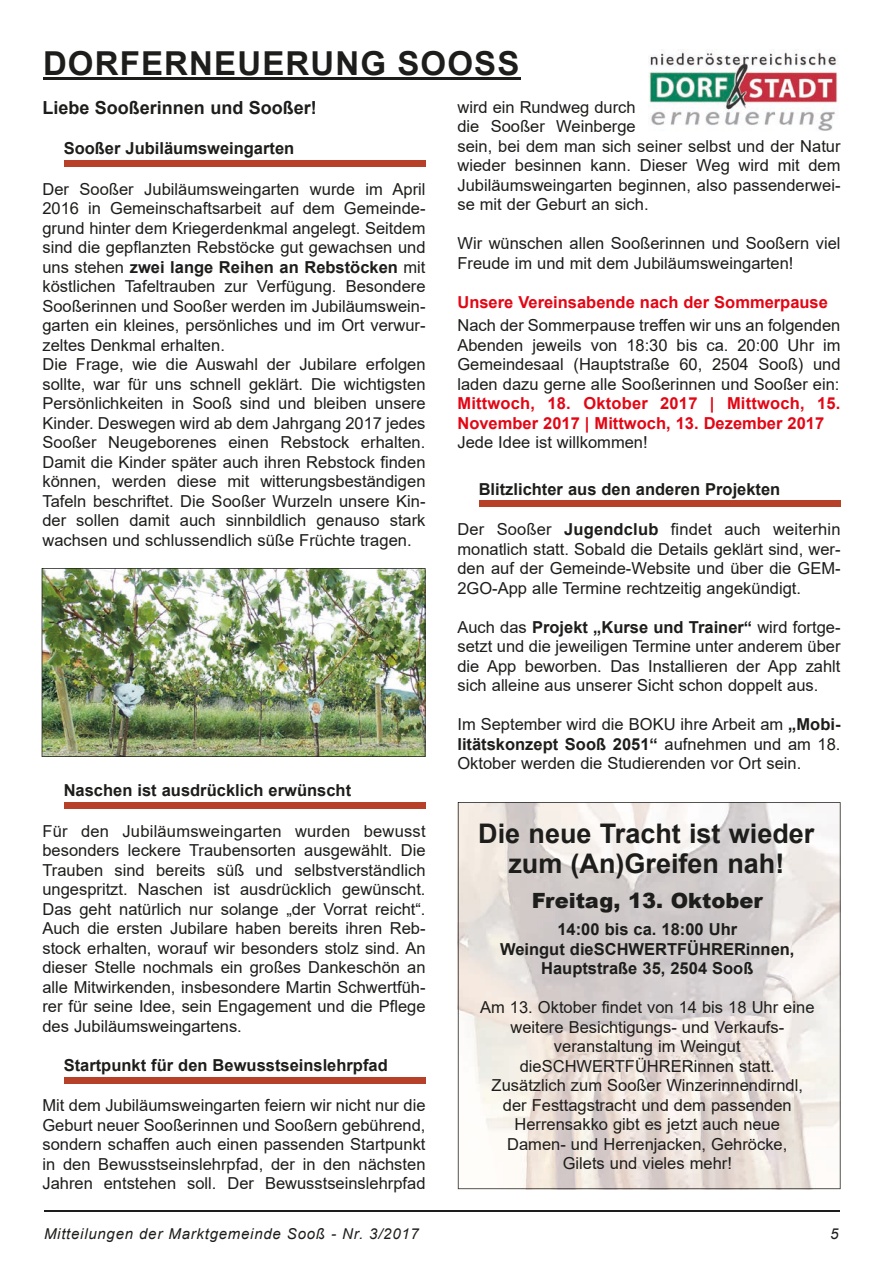
<style>
.page{position:relative;width:893px;height:1263px;background:#fff}
.page>*{position:absolute;margin:0;border:0;box-sizing:border-box;transform-origin:0 0}
.t1{font:700 33px "Arial";letter-spacing:.035em;color:#1d1d1b}
.t2{font:700 27px/30px "Arial";color:#1d1d1b;text-align:center}
.t3{font:900 21px "Arial";color:#1d1d1b}
.t4{font:700 18px "Arial";color:#1d1d1b}
.t5{font:16.5px/19.5px "Arial";color:#1d1d1b;text-align:justify}
.t6{font:700 16.5px/19.5px "Arial";color:#1d1d1b;text-align:center}
.t7{font:700 16.5px/19.5px "Arial";color:#e30614}
.t8{font:italic 15px "Arial";letter-spacing:.05em;color:#1d1d1b}
.s1{font-weight:700}
</style>
<div class="page">
<div style="left:64px;top:160px;width:362px;height:6px;background:#b74128"></div>
<div style="left:64px;top:802px;width:362px;height:6px;background:#b74128"></div>
<div style="left:64px;top:1077px;width:362px;height:6px;background:#b74128"></div>
<div style="left:479px;top:501px;width:361px;height:6px;background:#b74128"></div>
<hr style="left:43px;top:77px;width:477px;height:3px;background:#1d1d1b">
<hr style="left:44px;top:1210px;width:796px;height:2px;background:#1d1d1b">
<img style="left:649px;top:50px;width:189px;height:81px">
<img style="left:42px;top:568px;width:383px;height:189px">
<svg style="left:458px;top:802px;width:382px;height:387px"></svg>
<h1 class="t1" style="left:43px;top:40px;width:478px">DORFERNEUERUNG SOOSS</h1>
<p class="t4" style="left:42px;top:95px;width:276px">Liebe Sooßerinnen und Sooßer!</p>
<p class="t6" style="left:64px;top:139px;width:232px">Sooßer Jubiläumsweingarten</p>
<p class="t5" style="left:42px;top:179px;width:385px;text-align:left">Der Sooßer Jubiläumsweingarten wurde im April 2016 in Gemeinschaftsarbeit auf dem Gemeinde&shy;grund hinter dem Kriegerdenkmal angelegt. Seitdem sind die gepflanzten Rebstöcke gut gewachsen und uns stehen <span class="s1">zwei lange Reihen an Rebstöcken</span> mit köstlichen Tafeltrauben zur Verfügung. Besondere Sooßerinnen und Sooßer werden im Jubiläumswein&shy;garten ein kleines, persönliches und im Ort verwur&shy;zeltes Denkmal erhalten.<br>Die Frage, wie die Auswahl der Jubilare erfolgen sollte, war für uns schnell geklärt. Die wichtigsten Persönlichkeiten in Sooß sind und bleiben unsere Kinder. Deswegen wird ab dem Jahrgang 2017 jedes Sooßer Neugeborenes einen Rebstock erhalten.<br>Damit die Kinder später auch ihren Rebstock finden können, werden diese mit witterungsbeständigen Tafeln beschriftet. Die Sooßer Wurzeln unsere Kin&shy;der sollen damit auch sinnbildlich genauso stark wachsen und schlussendlich süße Früchte tragen.</p>
<p class="t6" style="left:64px;top:781px;width:289px">Naschen ist ausdrücklich erwünscht</p>
<p class="t5" style="left:42px;top:821px;width:385px">Für den Jubiläumsweingarten wurden bewusst besonders leckere Traubensorten ausgewählt. Die Trauben sind bereits süß und selbstverständlich ungespritzt. Naschen ist ausdrücklich gewünscht.<br>Das geht natürlich nur solange „der Vorrat reicht“.<br>Auch die ersten Jubilare haben bereits ihren Reb&shy;stock erhalten, worauf wir besonders stolz sind. An dieser Stelle nochmals ein großes Dankeschön an alle Mitwirkenden, insbesondere Martin Schwertfüh&shy;rer für seine Idee, sein Engagement und die Pflege des Jubiläumsweingartens.</p>
<p class="t6" style="left:64px;top:1055px;width:326px">Startpunkt für den Bewusstseinslehrpfad</p>
<p class="t5" style="left:42px;top:1096px;width:385px">Mit dem Jubiläumsweingarten feiern wir nicht nur die Geburt neuer Sooßerinnen und Sooßern gebührend, sondern schaffen auch einen passenden Startpunkt in den Bewusstseinslehrpfad, der in den nächsten Jahren entstehen soll. Der Bewusstseinslehrpfad</p>
<p class="t5" style="left:457px;top:97px;width:385px;text-align:left">wird ein Rundweg durch<br>die Sooßer Weinberge<br>sein, bei dem man sich seiner selbst und der Natur wieder besinnen kann. Dieser Weg wird mit dem Jubiläumsweingarten beginnen, also passenderwei&shy;se mit der Geburt an sich.</p>
<p class="t5" style="left:457px;top:233px;width:385px">Wir wünschen allen Sooßerinnen und Sooßern viel<br>Freude im und mit dem Jubiläumsweingarten!</p>
<p class="t7" style="left:457px;top:292px;width:372px">Unsere Vereinsabende nach der Sommerpause</p>
<p class="t5" style="left:457px;top:315px;width:385px">Nach der Sommerpause treffen wir uns an folgenden Abenden jeweils von 18:30 bis ca. 20:00 Uhr im Gemeindesaal (Hauptstraße 60, 2504 Sooß) und laden dazu gerne alle Sooßerinnen und Sooßer ein:</p>
<p class="t7" style="left:457px;top:394px;width:385px">Mittwoch, 18. Oktober 2017 | Mittwoch, 15.<br>November 2017 | Mittwoch, 13. Dezember 2017</p>
<p class="t5" style="left:457px;top:432px;width:192px">Jede Idee ist willkommen!</p>
<p class="t6" style="left:479px;top:479px;width:303px">Blitzlichter aus den anderen Projekten</p>
<p class="t5" style="left:457px;top:519px;width:385px">Der Sooßer <span class="s1">Jugendclub</span> findet auch weiterhin monatlich statt. Sobald die Details geklärt sind, wer&shy;den auf der Gemeinde-Website und über die GEM-2GO-App alle Termine rechtzeitig angekündigt.</p>
<p class="t5" style="left:457px;top:617px;width:385px">Auch das <span class="s1">Projekt „Kurse und Trainer“</span> wird fortge&shy;setzt und die jeweiligen Termine unter anderem über die App beworben. Das Installieren der App zahlt sich alleine aus unserer Sicht schon doppelt aus.</p>
<p class="t5" style="left:457px;top:715px;width:385px">Im September wird die BOKU ihre Arbeit am <span class="s1">„Mobi&shy;litätskonzept Sooß 2051“</span> aufnehmen und am 18.<br>Oktober werden die Studierenden vor Ort sein.</p>
<h2 class="t2" style="left:478px;top:818px;width:338px">Die neue Tracht ist wieder zum (An)Greifen nah!</h2>
<p class="t3" style="left:532px;top:885px;width:233px">Freitag, 13. Oktober</p>
<p class="t6" style="left:500px;top:920px;width:296px">14:00 bis ca. 18:00 Uhr<br>Weingut dieSCHWERTFÜHRERinnen,<br>Hauptstraße 35, 2504 Sooß</p>
<p class="t5" style="left:480px;top:997px;width:336px;text-align:center">Am 13. Oktober findet von 14 bis 18 Uhr eine weitere Besichtigungs- und Verkaufs&shy;veranstaltung im Weingut dieSCHWERTFÜHRERinnen statt.<br>Zusätzlich zum Sooßer Winzerinnendirndl, der Festtagstracht und dem passenden Herrensakko gibt es jetzt auch neue<br>Damen- und Herrenjacken, Gehröcke,<br>Gilets und vieles mehr!</p>
<p class="t8" style="left:44px;top:1224px;width:376px">Mitteilungen der Marktgemeinde Sooß - Nr. 3/2017</p>
<p class="t8" style="left:830px;top:1224px;width:10px">5</p>
</div>
